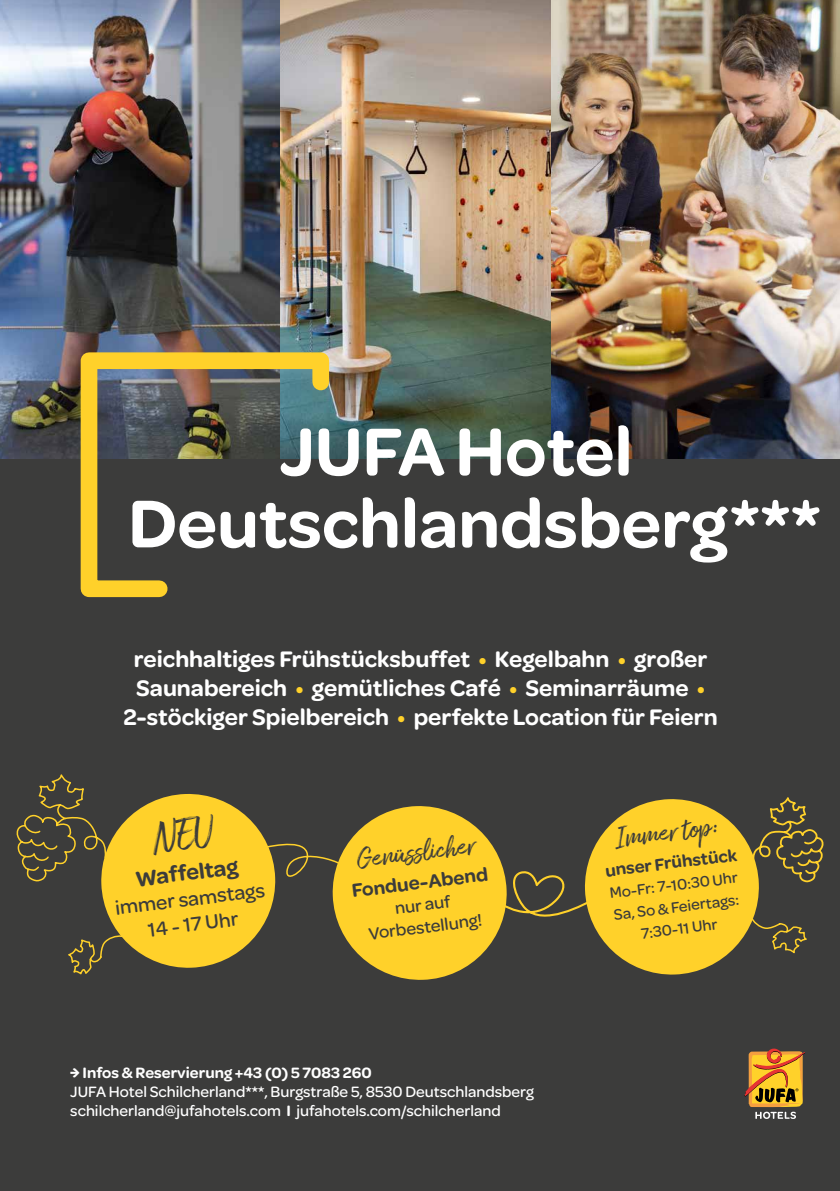
<style>
.page{position:relative;width:840px;height:1191px;background:#fff}
.page>*{position:absolute;margin:0;border:0;box-sizing:border-box;transform-origin:0 0}
.t1{font:600 72px/72px "Omnes";color:#fff;text-align:center}
.t2{font:28px "Amithen";color:#3c3c3b}
.t3{font:600 24px/28.8px "Omnes";color:#fff;text-align:center}
.t4{font:600 23.2px "Omnes";color:#3c3c3b}
.t5{font:500 20.8px/25.6px "Omnes";color:#3c3c3b;text-align:center}
.t6{font:600 20px "Omnes";color:#3c3c3b}
.t7{font:500 18px/22px "Omnes";color:#3c3c3b;text-align:center}
.t8{font:600 18px "Omnes";color:#3c3c3b}
.t9{font:500 16px/19.2px "Omnes";color:#fff}
.t10{font:500 16px/22px "Omnes";color:#3c3c3b;text-align:center}
.t11{font:600 16px "Omnes";color:#fff}
.s1{color:#ffd12a}
.s2{font-weight:600}
</style>
<div class="page">
<img style="left:0;top:0;width:280px;height:459px">
<img style="left:280px;top:0;width:271px;height:459px">
<img style="left:551px;top:0;width:288px;height:459px">
<div style="left:0;top:459px;width:839px;height:732px;background:#3c3c3b"></div>
<svg style="left:72px;top:344px;width:265px;height:254px"></svg>
<svg style="left:744px;top:1048px;width:60px;height:71px"></svg>
<svg style="left:16px;top:775px;width:808px;height:205px"></svg>
<h1 class="t1" style="left:128px;top:411px;width:693px">JUFA Hotel<br>Deutschlandsberg***</h1>
<p class="t3" style="left:123px;top:643px;width:595px">reichhaltiges Frühstücksbuffet <span class="s1">•</span> Kegelbahn <span class="s1">•</span> großer<br>Saunabereich <span class="s1">•</span> gemütliches Café <span class="s1">•</span> Seminarräume <span class="s1">•<br></span>2-stöckiger Spielbereich <span class="s1">•</span> perfekte Location für Feiern</p>
<p class="t4" style="left:133px;top:862px;width:105px;rotate:-7deg">Waffeltag</p>
<p class="t5" style="left:113px;top:894px;width:152px;rotate:-7deg">immer samstags<br>14 - 17 Uhr</p>
<p class="t2" style="left:354px;top:842px;width:121px;rotate:-7deg">Genüsslicher</p>
<p class="t6" style="left:350px;top:876px;width:138px;rotate:-7deg">Fondue-Abend</p>
<p class="t7" style="left:364px;top:900px;width:116px;rotate:-7deg">nur auf<br>Vorbestellung!</p>
<p class="t11" style="left:70px;top:1061px;width:303px">• Infos &amp; Reservierung +43 (0) 5 7083 260</p>
<p class="t9" style="left:70px;top:1081px;width:465px">JUFA Hotel Schilcherland***, Burgstraße 5, 8530 Deutschlandsberg schilcherland@jufahotels.com <span class="s2">I</span> jufahotels.com/schilcherland</p>
<p class="t2" style="left:614px;top:821px;width:103px;rotate:-7deg">Immer top:</p>
<p class="t8" style="left:603px;top:858px;width:134px;rotate:-7deg">unser Frühstück</p>
<p class="t10" style="left:608px;top:881px;width:130px;rotate:-7deg">Mo-Fr: 7-10:30 Uhr<br>Sa, So &amp; Feiertags:<br>7:30-11 Uhr</p>
</div>
